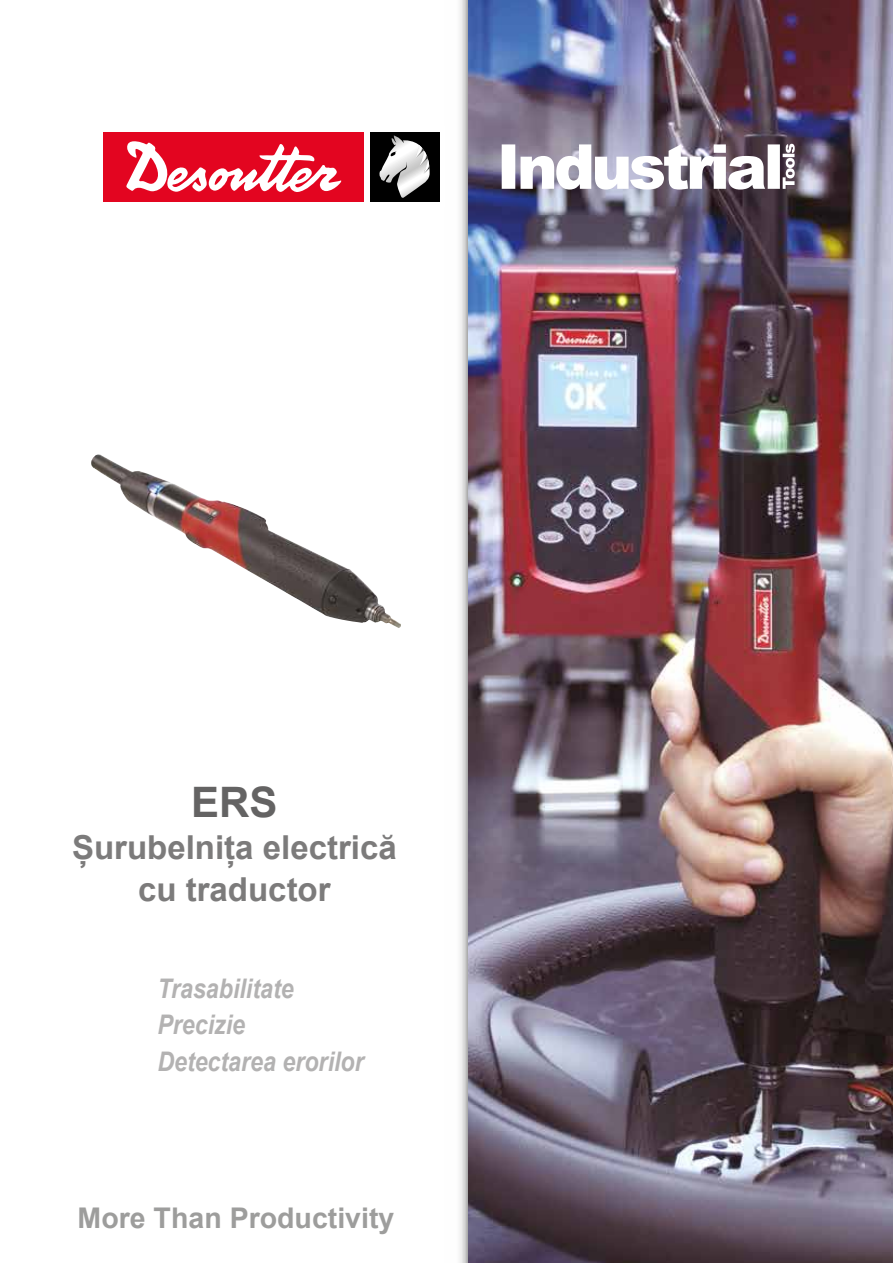
<style>
.page{position:relative;width:893px;height:1263px;background:#fff}
.page>*{position:absolute;margin:0;border:0;box-sizing:border-box;transform-origin:0 0}
.t1{font:700 42px "Arial";color:#646363}
.t2{font:700 33px/42px "Arial";color:#7c7b7b;text-align:center}
.t3{font:700 28.5px "Arial";color:#9d9d9c}
.t4{font:italic 700 27px/36.8px "Arial";color:#b3b2b2;scale:.86 1}
</style>
<div class="page">
<img style="left:460px;top:0;width:9px;height:1263px">
<img style="left:469px;top:0;width:424px;height:1263px">
<svg style="left:502px;top:144px;width:293px;height:46px"></svg>
<div style="left:370px;top:132px;width:69px;height:69px;background:#000"></div>
<div style="left:104px;top:132px;width:260px;height:69px;background:#e30520"></div>
<svg style="left:126px;top:141px;width:216px;height:51px"></svg>
<svg style="left:379px;top:135px;width:51px;height:63px"></svg>
<img style="left:91px;top:454px;width:310px;height:174px">
<h1 class="t1" style="left:191px;top:774px;width:88px">ERS</h1>
<p class="t2" style="left:72px;top:828px;width:326px">Șurubelnița electrică cu traductor</p>
<p class="t4" style="left:157px;top:971px;width:242px">Trasabilitate<br>Precizie<br>Detectarea erorilor</p>
<p class="t3" style="left:78px;top:1198px;width:318px">More Than Productivity</p>
</div>
